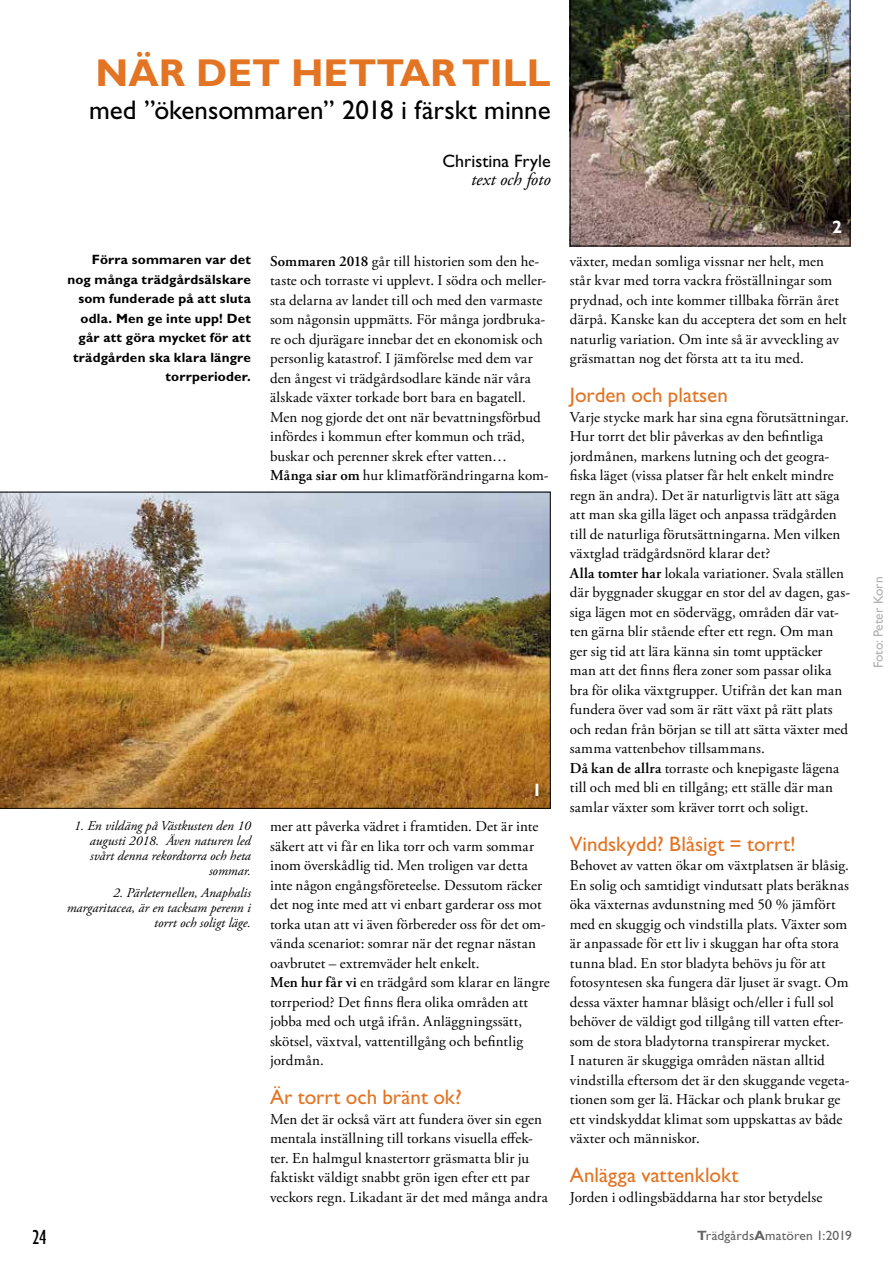
<style>
.page{position:relative;width:893px;height:1263px;background:#fff}
.page>*{position:absolute;margin:0;border:0;box-sizing:border-box;transform-origin:0 0}
.t1{font:700 39px "Gill Sans Std";color:#e27423}
.t2{font:27px "Gill Sans Std";color:#000}
.t3{font:21px "Gill Sans Std";color:#e27423}
.t4{font:condensed 21px "Gill Sans Std";color:#000}
.t5{font:18px "Gill Sans Std";color:#000}
.t6{font:italic 18px "Adobe Garamond Pro";color:#000}
.t7{font:700 18px "Gill Sans Std";color:#fff}
.t8{font:15px/19.5px "Adobe Garamond Pro";letter-spacing:.01em;color:#000}
.t9{font:italic 13.5px/15px "Adobe Garamond Pro";color:#000;text-align:right}
.t10{font:700 13.5px/19.5px "Gill Sans Std";letter-spacing:.015em;color:#000;text-align:right}
.t11{font:13.5px "Gill Sans Std";letter-spacing:.01em;color:#646363}
.t12{font:13.5px "Gill Sans Std";color:#b3b2b2}
.s1{font-weight:600}
.s2{font-weight:700}
</style>
<div class="page">
<img style="left:0;top:492px;width:551px;height:317px">
<img style="left:570px;top:0;width:280px;height:246px">
<h1 class="t1" style="left:96px;top:50px;width:457px">NÄR DET HETTAR TILL</h1>
<h2 class="t2" style="left:89px;top:94px;width:463px">med ”ökensommaren” 2018 i färskt minne</h2>
<p class="t5" style="left:443px;top:150px;width:110px">Christina Fryle</p>
<p class="t6" style="left:471px;top:168px;width:81px">text och foto</p>
<p class="t7" style="left:832px;top:217px;width:11px">2</p>
<p class="t10" style="left:67px;top:250px;width:185px">Förra sommaren var det nog många trädgårdsälskare som funderade på att sluta odla. Men ge inte upp! Det går att göra mycket för att trädgården ska klara längre torrperioder.</p>
<p class="t9" style="left:74px;top:819px;width:178px">1. En vildäng på Västkusten den 10 augusti 2018. Även naturen led svårt denna rekordtorra och heta sommar.</p>
<p class="t9" style="left:67px;top:885px;width:186px">2. Pärleternellen, Anaphalis margaritacea, är en tacksam perenn i torrt och soligt läge.</p>
<p class="t8" style="left:270px;top:252px;width:280px"><span class="s1">Sommaren 2018</span> går till historien som den he&shy;taste och torraste vi upplevt. I södra och meller&shy;sta delarna av landet till och med den varmaste som någonsin uppmätts. För många jordbruka&shy;re och djurägare innebar det en ekonomisk och personlig katastrof. I jämförelse med dem var den ångest vi trädgårdsodlare kände när våra älskade växter torkade bort bara en bagatell.<br>Men nog gjorde det ont när bevattningsförbud infördes i kommun efter kommun och träd, buskar och perenner skrek efter vatten… <span class="s1">Många siar om</span> hur klimatförändringarna kom-</p>
<p class="t8" style="left:570px;top:252px;width:278px">växter, medan somliga vissnar ner helt, men står kvar med torra vackra fröställningar som prydnad, och inte kommer tillbaka förrän året därpå. Kanske kan du acceptera det som en helt naturlig variation. Om inte så är avveckling av gräsmattan nog det första att ta itu med.</p>
<h3 class="t3" style="left:570px;top:383px;width:160px">Jorden och platsen</h3>
<p class="t8" style="left:570px;top:408px;width:282px">Varje stycke mark har sina egna förutsättningar.<br>Hur torrt det blir påverkas av den befintliga jordmånen, markens lutning och det geogra&shy;fiska läget (vissa platser får helt enkelt mindre regn än andra). Det är naturligtvis lätt att säga att man ska gilla läget och anpassa trädgården till de naturliga förutsättningarna. Men vilken växtglad trädgårdsnörd klarar det?<br><span class="s1">Alla tomter har</span> lokala variationer. Svala ställen där byggnader skuggar en stor del av dagen, gas&shy;siga lägen mot en södervägg, områden där vat&shy;ten gärna blir stående efter ett regn. Om man ger sig tid att lära känna sin tomt upptäcker man att det finns flera zoner som passar olika bra för olika växtgrupper. Utifrån det kan man fundera över vad som är rätt växt på rätt plats och redan från början se till att sätta växter med samma vattenbehov tillsammans.<br><span class="s1">Då kan de allra</span> torraste och knepigaste lägena till och med bli en tillgång; ett ställe där man samlar växter som kräver torrt och soligt.</p>
<h3 class="t3" style="left:570px;top:832px;width:227px">Vindskydd? Blåsigt = torrt!</h3>
<p class="t8" style="left:570px;top:856px;width:281px">Behovet av vatten ökar om växtplatsen är blåsig.<br>En solig och samtidigt vindutsatt plats beräknas öka växternas avdunstning med 50 % jämfört med en skuggig och vindstilla plats. Växter som är anpassade för ett liv i skuggan har ofta stora tunna blad. En stor bladyta behövs ju för att fotosyntesen ska fungera där ljuset är svagt. Om dessa växter hamnar blåsigt och/eller i full sol behöver de väldigt god tillgång till vatten efter&shy;som de stora bladytorna transpirerar mycket.<br>I naturen är skuggiga områden nästan alltid vindstilla eftersom det är den skuggande vegeta&shy;tionen som ger lä. Häckar och plank brukar ge ett vindskyddat klimat som uppskattas av både växter och människor.</p>
<h3 class="t3" style="left:570px;top:1163px;width:170px">Anlägga vattenklokt</h3>
<p class="t8" style="left:570px;top:1188px;width:254px">Jorden i odlingsbäddarna har stor betydelse</p>
<p class="t7" style="left:532px;top:779px;width:11px">1</p>
<p class="t8" style="left:270px;top:817px;width:281px">mer att påverka vädret i framtiden. Det är inte säkert att vi får en lika torr och varm sommar inom överskådlig tid. Men troligen var detta inte någon engångsföreteelse. Dessutom räcker det nog inte med att vi enbart garderar oss mot torka utan att vi även förbereder oss för det om&shy;vända scenariot: somrar när det regnar nästan oavbrutet – extremväder helt enkelt.<br><span class="s1">Men hur får vi</span> en trädgård som klarar en längre torrperiod? Det finns flera olika områden att jobba med och utgå ifrån. Anläggningssätt, skötsel, växtval, vattentillgång och befintlig jordmån.</p>
<h3 class="t3" style="left:270px;top:1085px;width:193px">Är torrt och bränt ok?</h3>
<p class="t8" style="left:270px;top:1110px;width:279px">Men det är också värt att fundera över sin egen mentala inställning till torkans visuella effek&shy;ter. En halmgul knastertorr gräsmatta blir ju faktiskt väldigt snabbt grön igen efter ett par veckors regn. Likadant är det med många andra</p>
<h3 class="t4" style="left:32px;top:1226px;width:16px">24</h3>
<p class="t11" style="left:697px;top:1227px;width:156px"><span class="s2">T</span>rädgårds<span class="s2">A</span>matören 1:2019</p>
<p class="t12" style="left:870px;top:668px;width:93px;rotate:-90deg">Foto: Peter Korn</p>
</div>
